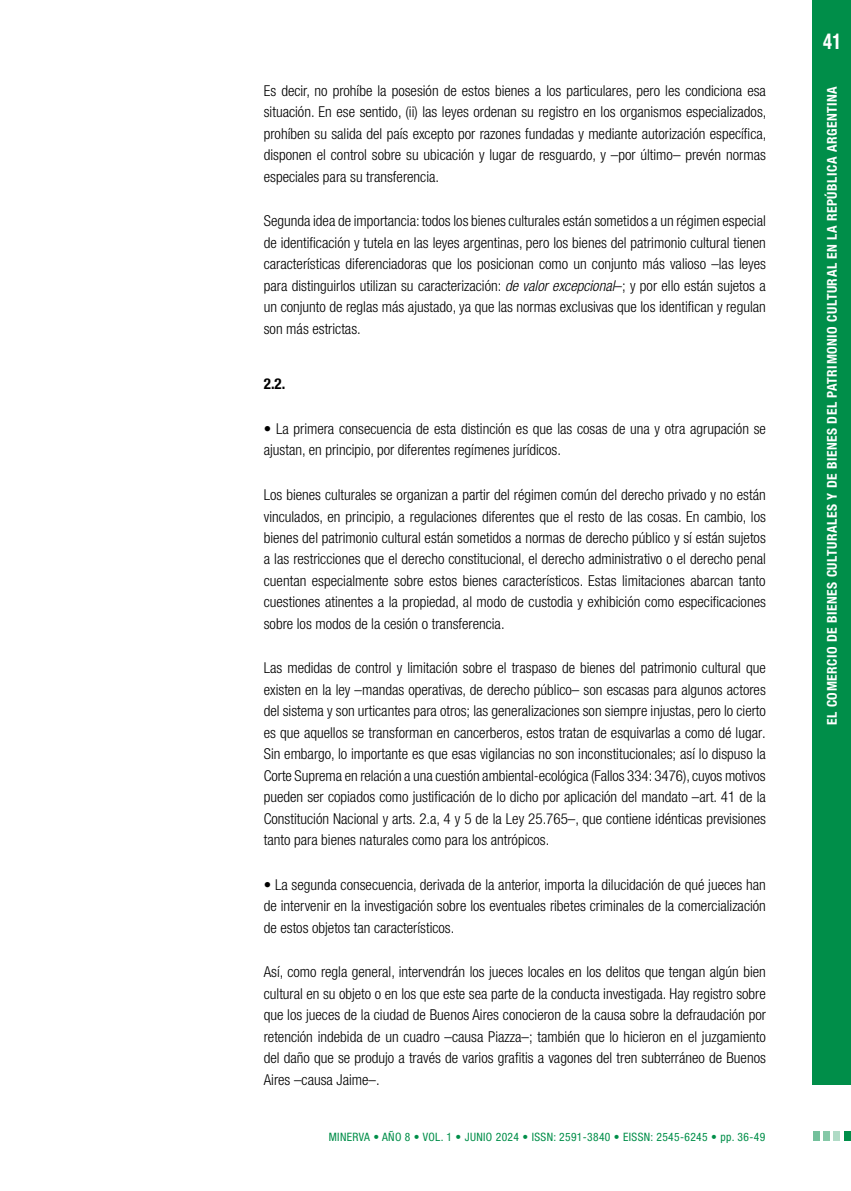
<style>
.page{position:relative;width:851px;height:1191px;background:#fff}
.page>*{position:absolute;margin:0;border:0;box-sizing:border-box;transform-origin:0 0}
.t1{font:700 condensed 21.75px "Helvetica Neue LT Std";color:#fff;scale:.85 1}
._00-TEXTO_GENERAL{font:300 condensed 15px/21.5px "Helvetica Neue LT Std";color:#000;text-align:justify}
._000-subtitulo_2_ok{font:700 condensed 15px "Helvetica Neue LT Std";color:#000}
.t2{font:700 condensed 13.5px "Helvetica Neue LT Std";letter-spacing:.04em;color:#fff}
.t3{font:condensed 11.55px "Helvetica Neue LT Std";letter-spacing:.03em;color:#008e49}
.s1{font-style:italic}
</style>
<div class="page">
<div style="left:812px;top:0;width:38px;height:1084px;background:#008e49"></div>
<div style="left:822px;top:1131px;width:7px;height:10px;background:#85c8a7"></div>
<div style="left:833px;top:1131px;width:7px;height:10px;background:#b0dbc6"></div>
<div style="left:844px;top:1131px;width:6px;height:10px;background:#008e49"></div>
<div style="left:812px;top:1131px;width:7px;height:10px;background:#73c09b"></div>
<p class="_00-TEXTO_GENERAL" style="left:264px;top:80px;width:504px">Es decir, no prohíbe la posesión de estos bienes a los particulares, pero les condiciona esa situación. En ese sentido, (ii) las leyes ordenan su registro en los organismos especializados, prohíben su salida del país excepto por razones fundadas y mediante autorización específica, disponen el control sobre su ubicación y lugar de resguardo, y –por último– prevén normas especiales para su transferencia.</p>
<p class="_00-TEXTO_GENERAL" style="left:264px;top:210px;width:503px">Segunda idea de importancia: todos los bienes culturales están sometidos a un régimen especial de identificación y tutela en las leyes argentinas, pero los bienes del patrimonio cultural tienen características diferenciadoras que los posicionan como un conjunto más valioso –las leyes para distinguirlos utilizan su caracterización: <span class="s1">de valor excepcional</span>–; y por ello están sujetos a un conjunto de reglas más ajustado, ya que las normas exclusivas que los identifican y regulan son más estrictas.</p>
<p class="_000-subtitulo_2_ok" style="left:264px;top:374px;width:23px">2.2.</p>
<p class="_00-TEXTO_GENERAL" style="left:264px;top:417px;width:503px">• La primera consecuencia de esta distinción es que las cosas de una y otra agrupación se ajustan, en principio, por diferentes regímenes jurídicos.</p>
<p class="_00-TEXTO_GENERAL" style="left:264px;top:484px;width:503px">Los bienes culturales se organizan a partir del régimen común del derecho privado y no están vinculados, en principio, a regulaciones diferentes que el resto de las cosas. En cambio, los bienes del patrimonio cultural están sometidos a normas de derecho público y sí están sujetos a las restricciones que el derecho constitucional, el derecho administrativo o el derecho penal cuentan especialmente sobre estos bienes característicos. Estas limitaciones abarcan tanto cuestiones atinentes a la propiedad, al modo de custodia y exhibición como especificaciones sobre los modos de la cesión o transferencia.</p>
<p class="_00-TEXTO_GENERAL" style="left:264px;top:657px;width:503px">Las medidas de control y limitación sobre el traspaso de bienes del patrimonio cultural que existen en la ley –mandas operativas, de derecho público– son escasas para algunos actores del sistema y son urticantes para otros; las generalizaciones son siempre injustas, pero lo cierto es que aquellos se transforman en cancerberos, estos tratan de esquivarlas a como dé lugar.<br>Sin embargo, lo importante es que esas vigilancias no son inconstitucionales; así lo dispuso la Corte Suprema en relación a una cuestión ambiental-ecológica (Fallos 334: 3476), cuyos motivos pueden ser copiados como justificación de lo dicho por aplicación del mandato –art. 41 de la Constitución Nacional y arts. 2.a, 4 y 5 de la Ley 25.765–, que contiene idénticas previsiones tanto para bienes naturales como para los antrópicos.</p>
<p class="_00-TEXTO_GENERAL" style="left:264px;top:873px;width:503px">• La segunda consecuencia, derivada de la anterior, importa la dilucidación de qué jueces han de intervenir en la investigación sobre los eventuales ribetes criminales de la comercialización de estos objetos tan característicos.</p>
<p class="_00-TEXTO_GENERAL" style="left:264px;top:961px;width:503px">Así, como regla general, intervendrán los jueces locales en los delitos que tengan algún bien cultural en su objeto o en los que este sea parte de la conducta investigada. Hay registro sobre que los jueces de la ciudad de Buenos Aires conocieron de la causa sobre la defraudación por retención indebida de un cuadro –causa Piazza–; también que lo hicieron en el juzgamiento del daño que se produjo a través de varios grafitis a vagones del tren subterráneo de Buenos Aires –causa Jaime–.</p>
<p class="t3" style="left:329px;top:1130px;width:438px">MINERVA • AÑO 8 • VOL. 1 • JUNIO 2024 • ISSN: 2591-3840 • EISSN: 2545-6245 • pp. 36-49</p>
<h1 class="t1" style="left:823px;top:28px;width:23px">41</h1>
<p class="t2" style="left:823px;top:725px;width:640px;rotate:-90deg">EL COMERCIO DE BIENES CULTURALES Y DE BIENES DEL PATRIMONIO CULTURAL EN LA REPÚBLICA ARGENTINA</p>
</div>
